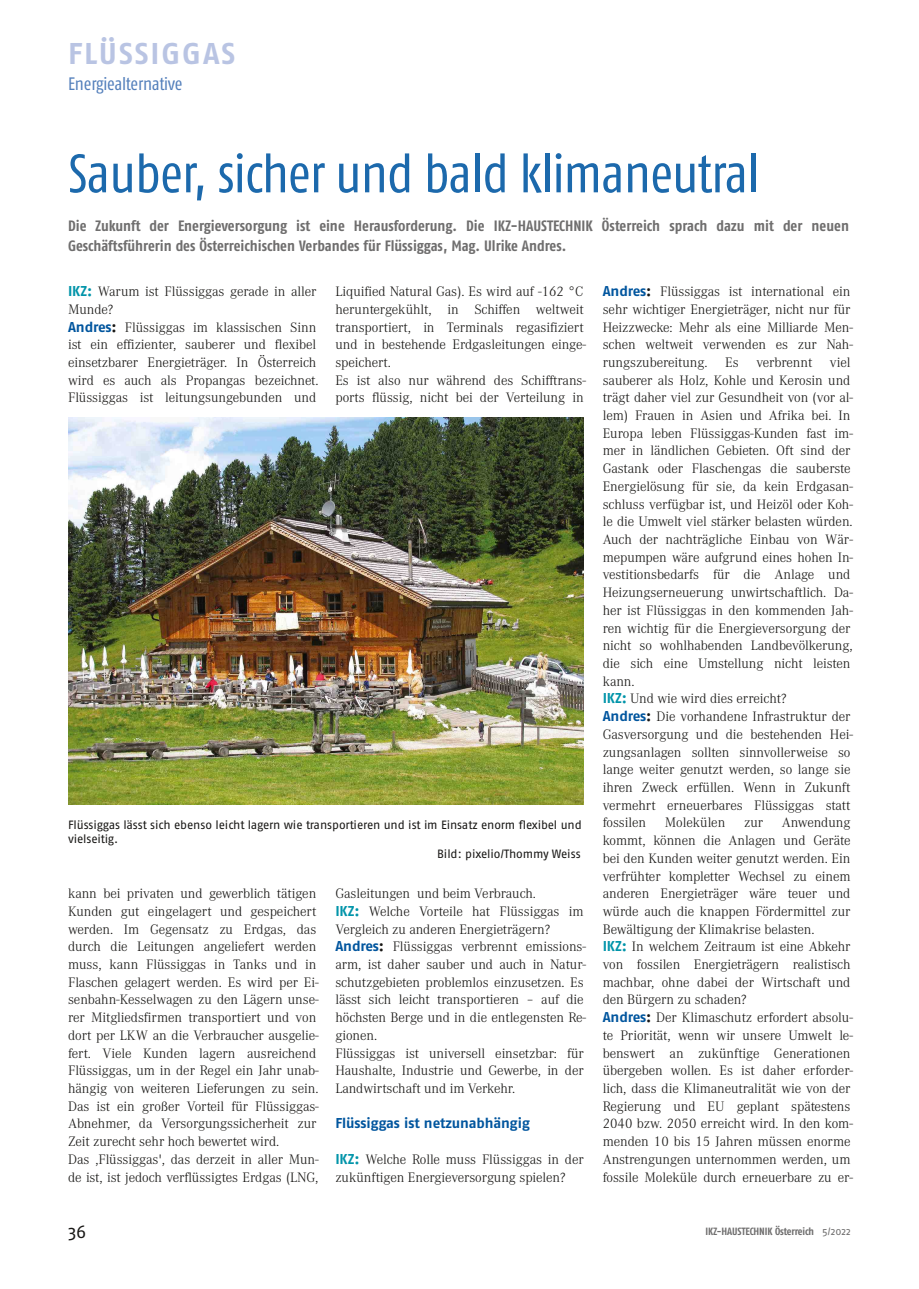
<style>
.page{position:relative;width:919px;height:1289px;background:#fff}
.page>*{position:absolute;margin:0;border:0;box-sizing:border-box;transform-origin:0 0}
.t1{font:condensed 54px "Fago OT";letter-spacing:-.015em;color:#1c69ac}
.t2{font:700 30px "Fago OT";letter-spacing:.065em;color:#b9c4e3}
.t3{font:condensed 18px "Fago OT";letter-spacing:-.015em;color:#537fbb}
.t4{font:18px "Fago OT";color:#181715}
.t5{font:700 condensed 15px/19.5px "Fago OT";color:#6f6e6e}
.t6{font:300 14.25px/17.7px "Corporate A";letter-spacing:-.005em;color:#181715}
.t7{font:700 14.25px "Fago OT";letter-spacing:-.005em;color:#00559e}
.t8{font:12px "Fago OT";letter-spacing:-.015em;color:#181715}
.t9{font:700 condensed 10.5px "Fago OT";letter-spacing:-.01em;color:#6f6e6e}
.s1{font-family:"Fago OT";font-weight:700;color:#0094a9}
.s2{font-family:"Fago OT";font-weight:700;color:#00559e}
.s3{font-family:"Fago OT";font-weight:700}
.s4{font-weight:400;font-stretch:normal}
</style>
<div class="page">
<img style="left:68px;top:417px;width:516px;height:387px">
<h2 class="t2" style="left:68px;top:36px;width:169px">FLÜSSIGGAS</h2>
<p class="t3" style="left:68px;top:73px;width:116px">Energiealternative</p>
<h1 class="t1" style="left:68px;top:141px;width:693px">Sauber, sicher und bald klimaneutral</h1>
<p class="t5" style="left:68px;top:216px;width:782px">Die Zukunft der Energieversorgung ist eine Herausforderung. Die IKZ-HAUSTECHNIK Österreich sprach dazu mit der neuen<br>Geschäftsführerin des Österreichischen Verbandes für Flüssiggas, Mag. Ulrike Andres.</p>
<p class="t6" style="left:68px;top:283px;width:252px"><span class="s1">IKZ:</span> Warum ist Flüssiggas gerade in aller Munde?<br><span class="s2">Andres</span><span class="s3">:</span> Flüssiggas im klassischen Sinn ist ein effizienter, sauberer und flexibel einsetzbarer Energieträger. In Österreich wird es auch als Propangas bezeichnet.<br>Flüssiggas ist leitungsungebunden und</p>
<p class="t6" style="left:335px;top:283px;width:252px">Liquified Natural Gas). Es wird auf -162 °C heruntergekühlt, in Schiffen weltweit transportiert, in Terminals regasifiziert und in bestehende Erdgasleitungen einge&shy;speichert.<br>Es ist also nur während des Schifftrans&shy;ports flüssig, nicht bei der Verteilung in</p>
<p class="t8" style="left:68px;top:817px;width:515px">Flüssiggas lässt sich ebenso leicht lagern wie transportieren und ist im Einsatz enorm flexibel und</p>
<p class="t8" style="left:68px;top:831px;width:52px">vielseitig.</p>
<p class="t8" style="left:437px;top:846px;width:145px">Bild: pixelio/Thommy Weiss</p>
<p class="t6" style="left:68px;top:885px;width:252px">kann bei privaten und gewerblich tätigen Kunden gut eingelagert und gespeichert werden. Im Gegensatz zu Erdgas, das durch die Leitungen angeliefert werden muss, kann Flüssiggas in Tanks und in Flaschen gelagert werden. Es wird per Ei&shy;senbahn-Kesselwagen zu den Lägern unse&shy;rer Mitgliedsfirmen transportiert und von dort per LKW an die Verbraucher ausgelie&shy;fert. Viele Kunden lagern ausreichend Flüssiggas, um in der Regel ein Jahr unab&shy;hängig von weiteren Lieferungen zu sein.<br>Das ist ein großer Vorteil für Flüssiggas-Abnehmer, da Versorgungssicherheit zur Zeit zurecht sehr hoch bewertet wird.<br>Das ‚Flüssiggas', das derzeit in aller Mun&shy;de ist, ist jedoch verflüssigtes Erdgas (LNG,</p>
<p class="t6" style="left:335px;top:885px;width:252px">Gasleitungen und beim Verbrauch.<br><span class="s1">IKZ:</span> Welche Vorteile hat Flüssiggas im Vergleich zu anderen Energieträgern?<br><span class="s2">Andres</span><span class="s3">:</span> Flüssiggas verbrennt emissions&shy;arm, ist daher sauber und auch in Natur&shy;schutzgebieten problemlos einzusetzen. Es lässt sich leicht transportieren – auf die höchsten Berge und in die entlegensten Re&shy;gionen.<br>Flüssiggas ist universell einsetzbar: für Haushalte, Industrie und Gewerbe, in der Landwirtschaft und im Verkehr.</p>
<p class="t7" style="left:335px;top:1114px;width:196px">Flüssiggas ist netzunabhängig</p>
<p class="t6" style="left:335px;top:1150px;width:250px"><span class="s1">IKZ:</span> Welche Rolle muss Flüssiggas in der zukünftigen Energieversorgung spielen?</p>
<p class="t6" style="left:602px;top:283px;width:252px"><span class="s2">Andres</span><span class="s3">:</span> Flüssiggas ist international ein sehr wichtiger Energieträger, nicht nur für Heizzwecke: Mehr als eine Milliarde Men&shy;schen weltweit verwenden es zur Nah&shy;rungszubereitung. Es verbrennt viel sauberer als Holz, Kohle und Kerosin und trägt daher viel zur Gesundheit von (vor al&shy;lem) Frauen in Asien und Afrika bei. In Europa leben Flüssiggas-Kunden fast im&shy;mer in ländlichen Gebieten. Oft sind der Gastank oder Flaschengas die sauberste Energielösung für sie, da kein Erdgasan&shy;schluss verfügbar ist, und Heizöl oder Koh&shy;le die Umwelt viel stärker belasten würden.<br>Auch der nachträgliche Einbau von Wär&shy;mepumpen wäre aufgrund eines hohen In&shy;vestitionsbedarfs für die Anlage und Heizungserneuerung unwirtschaftlich. Da&shy;her ist Flüssiggas in den kommenden Jah&shy;ren wichtig für die Energieversorgung der nicht so wohlhabenden Landbevölkerung, die sich eine Umstellung nicht leisten kann.<br><span class="s1">IKZ:</span> Und wie wird dies erreicht?<br><span class="s2">Andres</span><span class="s3">:</span> Die vorhandene Infrastruktur der Gasversorgung und die bestehenden Hei&shy;zungsanlagen sollten sinnvollerweise so lange weiter genutzt werden, so lange sie ihren Zweck erfüllen. Wenn in Zukunft vermehrt erneuerbares Flüssiggas statt fossilen</p>
<p class="t6" style="left:602px;top:814px;width:252px;text-indent:179px">Anwendung kommt, können die Anlagen und Geräte bei den Kunden weiter genutzt werden. Ein verfrühter kompletter Wechsel zu einem anderen Energieträger wäre teuer und würde auch die knappen Fördermittel zur Bewältigung der Klimakrise belasten.<br><span class="s1">IKZ:</span> In welchem Zeitraum ist eine Abkehr von fossilen Energieträgern realistisch machbar, ohne dabei der Wirtschaft und den Bürgern zu schaden?<br><span class="s2">Andres</span><span class="s3">:</span> Der Klimaschutz erfordert absolu&shy;te Priorität, wenn wir unsere Umwelt le&shy;benswert an zukünftige Generationen übergeben wollen. Es ist daher erforder&shy;lich, dass die Klimaneutralität wie von der Regierung und EU geplant spätestens 2040 bzw. 2050 erreicht wird. In den kom&shy;menden 10 bis 15 Jahren müssen enorme Anstrengungen unternommen werden, um fossile Moleküle durch erneuerbare zu er-</p>
<p class="t6" style="left:665px;top:814px;width:62px">Molekülen</p>
<p class="t6" style="left:744px;top:814px;width:20px">zur</p>
<p class="t4" style="left:68px;top:1220px;width:20px">36</p>
<p class="t9" style="left:705px;top:1224px;width:147px">IKZ-HAUSTECHNIK Österreich <span class="s4">5/2022</span></p>
</div>
